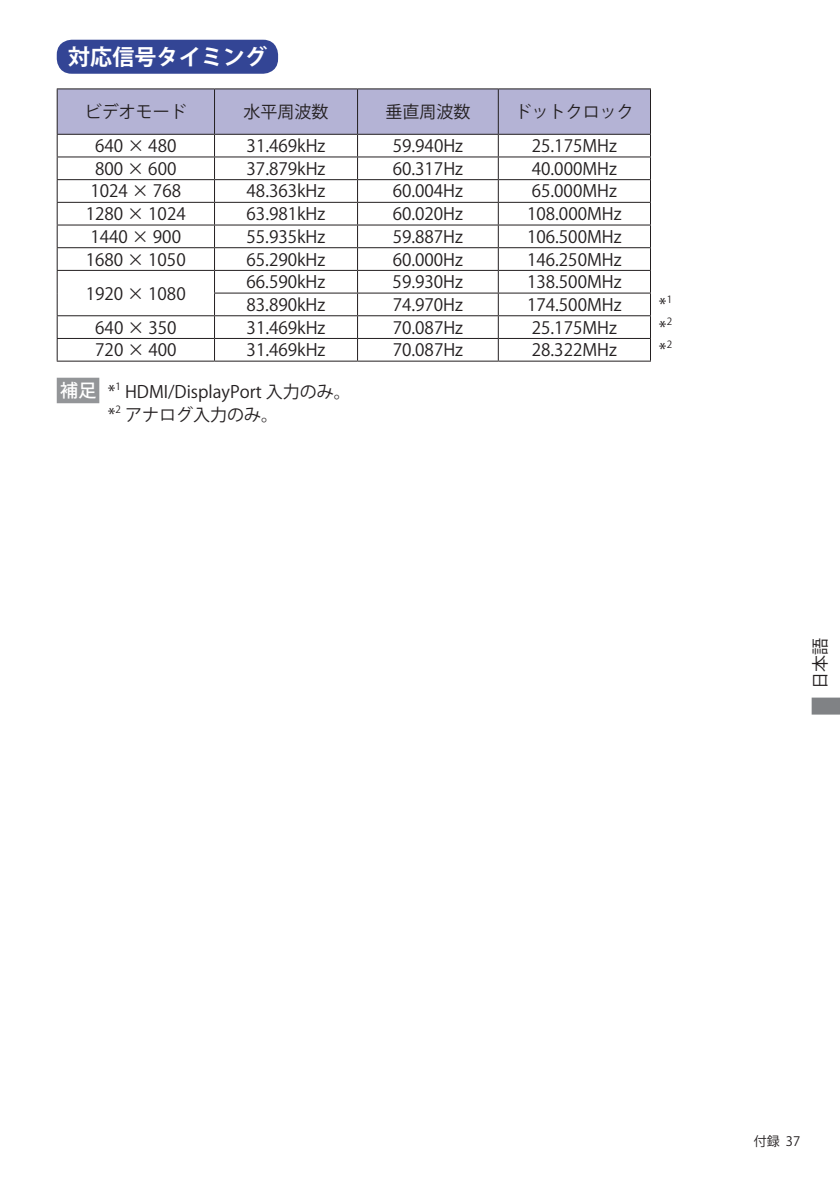
<style>
.page{position:relative;width:840px;height:1191px;background:#fff}
.page>*{position:absolute;margin:0;border:0;box-sizing:border-box;transform-origin:0 0}
.t1{font:700 22px "Koz Go Pro";letter-spacing:.005em;color:#fff}
.t2{font:500 18px "Koz Go Pro";color:#fff}
.t3{font:17px "Koz Go Pro";color:#231f20}
.t4{font:13px "Koz Go Pro";color:#231f20}
.t5{font:10px "Koz Go Pro";color:#231f20}
</style>
<div class="page">
<svg style="left:811px;top:697px;width:28px;height:17px"></svg>
<div style="left:58px;top:41px;width:219px;height:32px;background:#334595;border-radius:14px"></div>
<div style="left:57px;top:40px;width:221px;height:34px;border:2px solid #334595;border-radius:14px"></div>
<hr style="left:57px;top:88px;width:157px;height:1px;background:#231f20">
<hr style="left:214px;top:88px;width:143px;height:1px;background:#231f20">
<hr style="left:357px;top:88px;width:141px;height:1px;background:#231f20">
<hr style="left:498px;top:88px;width:152px;height:1px;background:#231f20">
<svg style="left:57px;top:89px;width:593px;height:272px"></svg>
<hr style="left:57px;top:361px;width:157px;height:1px;background:#231f20">
<hr style="left:214px;top:361px;width:143px;height:1px;background:#231f20">
<hr style="left:357px;top:361px;width:141px;height:1px;background:#231f20">
<hr style="left:498px;top:361px;width:152px;height:1px;background:#231f20">
<div style="left:57px;top:378px;width:42px;height:25px;background:#939598"></div>
<p class="t1" style="left:68px;top:43px;width:200px">対応信号タイミング</p>
<p class="t3" style="left:85px;top:101px;width:103px">ビデオモード</p>
<p class="t3" style="left:243px;top:101px;width:86px">水平周波数</p>
<p class="t3" style="left:385px;top:101px;width:86px">垂直周波数</p>
<p class="t3" style="left:514px;top:101px;width:120px">ドットクロック</p>
<p class="t3" style="left:95px;top:135px;width:83px">640 × 480</p>
<p class="t3" style="left:246px;top:135px;width:80px">31.469kHz</p>
<p class="t3" style="left:392px;top:135px;width:72px">59.940Hz</p>
<p class="t3" style="left:531px;top:135px;width:86px">25.175MHz</p>
<p class="t3" style="left:95px;top:157px;width:83px">800 × 600</p>
<p class="t3" style="left:246px;top:157px;width:80px">37.879kHz</p>
<p class="t3" style="left:392px;top:157px;width:72px">60.317Hz</p>
<p class="t3" style="left:531px;top:157px;width:86px">40.000MHz</p>
<p class="t3" style="left:90px;top:180px;width:92px">1024 × 768</p>
<p class="t3" style="left:246px;top:180px;width:80px">48.363kHz</p>
<p class="t3" style="left:392px;top:180px;width:72px">60.004Hz</p>
<p class="t3" style="left:531px;top:180px;width:86px">65.000MHz</p>
<p class="t3" style="left:86px;top:203px;width:101px">1280 × 1024</p>
<p class="t3" style="left:246px;top:203px;width:80px">63.981kHz</p>
<p class="t3" style="left:392px;top:203px;width:72px">60.020Hz</p>
<p class="t3" style="left:527px;top:203px;width:96px">108.000MHz</p>
<p class="t3" style="left:90px;top:226px;width:92px">1440 × 900</p>
<p class="t3" style="left:246px;top:226px;width:80px">55.935kHz</p>
<p class="t3" style="left:392px;top:226px;width:72px">59.887Hz</p>
<p class="t3" style="left:527px;top:226px;width:96px">106.500MHz</p>
<p class="t3" style="left:86px;top:248px;width:101px">1680 × 1050</p>
<p class="t3" style="left:246px;top:248px;width:80px">65.290kHz</p>
<p class="t3" style="left:392px;top:248px;width:72px">60.000Hz</p>
<p class="t3" style="left:526px;top:248px;width:96px">146.250MHz</p>
<p class="t3" style="left:86px;top:282px;width:101px">1920 × 1080</p>
<p class="t3" style="left:246px;top:271px;width:80px">66.590kHz</p>
<p class="t3" style="left:392px;top:271px;width:72px">59.930Hz</p>
<p class="t3" style="left:526px;top:271px;width:96px">138.500MHz</p>
<p class="t3" style="left:246px;top:294px;width:80px">83.890kHz</p>
<p class="t3" style="left:392px;top:294px;width:72px">74.970Hz</p>
<p class="t3" style="left:526px;top:294px;width:96px">174.500MHz</p>
<p class="t3" style="left:658px;top:294px;width:9px">*</p>
<p class="t5" style="left:666px;top:292px;width:7px">1</p>
<p class="t3" style="left:95px;top:316px;width:83px">640 × 350</p>
<p class="t3" style="left:246px;top:316px;width:80px">31.469kHz</p>
<p class="t3" style="left:392px;top:316px;width:72px">70.087Hz</p>
<p class="t3" style="left:531px;top:316px;width:86px">25.175MHz</p>
<p class="t3" style="left:658px;top:316px;width:9px">*</p>
<p class="t5" style="left:666px;top:315px;width:7px">2</p>
<p class="t3" style="left:95px;top:339px;width:83px">720 × 400</p>
<p class="t3" style="left:246px;top:339px;width:80px">31.469kHz</p>
<p class="t3" style="left:392px;top:339px;width:72px">70.087Hz</p>
<p class="t3" style="left:531px;top:339px;width:86px">28.322MHz</p>
<p class="t3" style="left:658px;top:339px;width:9px">*</p>
<p class="t5" style="left:666px;top:338px;width:7px">2</p>
<p class="t2" style="left:60px;top:379px;width:38px">補足</p>
<p class="t3" style="left:108px;top:381px;width:9px">*</p>
<p class="t5" style="left:115px;top:380px;width:7px">1</p>
<p class="t3" style="left:125px;top:381px;width:227px">HDMI/DisplayPort 入力のみ。</p>
<p class="t3" style="left:108px;top:404px;width:9px">*</p>
<p class="t5" style="left:115px;top:402px;width:7px">2</p>
<p class="t3" style="left:125px;top:404px;width:155px">アナログ入力のみ。</p>
<p class="t3" style="left:808px;top:689px;width:52px;rotate:-90deg">日本語</p>
<p class="t4" style="left:753px;top:1132px;width:48px">付録 37</p>
</div>
